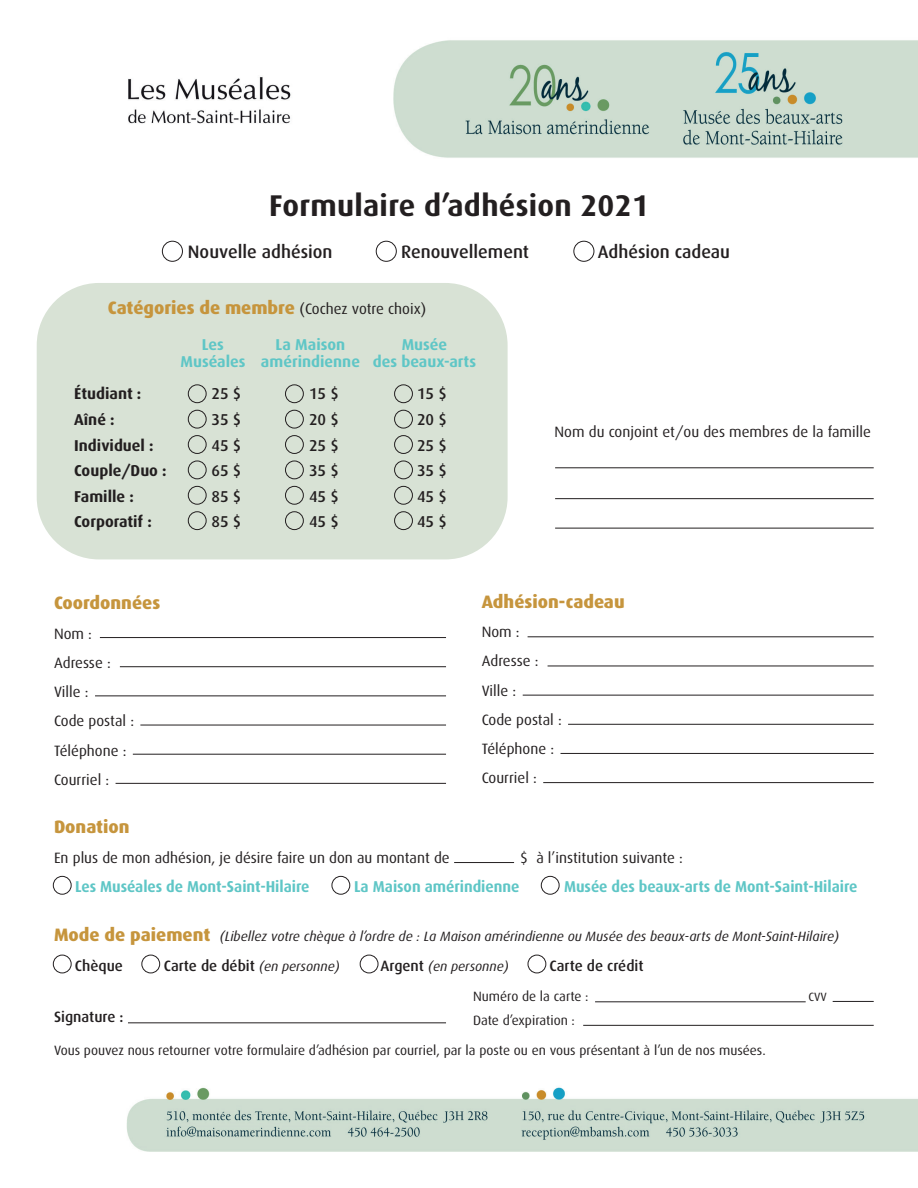
<style>
.page{position:relative;width:918px;height:1188px;background:#fff}
.page>*{position:absolute;margin:0;border:0;box-sizing:border-box;transform-origin:0 0}
.t1{font:700 30px "Dax";letter-spacing:.01em;color:#231f20}
.t2{font:800 18px "Dax";color:#c6953d}
.t3{font:500 18px "Dax";color:#231f20}
.t4{font:700 15.75px "Dax";color:#5fc6c6;scale:.96 1}
.t5{font:700 15.75px "Dax";color:#231f20}
.t6{font:500 15.75px "Dax";color:#231f20}
.t7{font:700 15.75px/16.5px "Dax";color:#5fc6c6}
.t8{font:15px/29.2px "Dax";color:#231f20}
.t9{font:500 15px "Dax";color:#231f20}
.t10{font:13.5px "Dax";color:#231f20}
.t11{font:italic 13.5px "Dax";color:#231f20}
.t12{font:12px "Dax";color:#231f20}
.s1{font-weight:400;font-size:15px;color:#231f20}
.s2{font-weight:800;font-style:normal;font-size:18px;color:#c6953d}
.s3{font-weight:400;font-style:italic;font-size:13.5px}
.s4{font-weight:500;font-style:normal;font-size:15px}
</style>
<div class="page">
<div style="left:37px;top:283px;width:471px;height:276px;background:#d8e2d5;border-radius:62px"></div>
<img style="left:128px;top:40px;width:790px;height:118px">
<img style="left:126px;top:1087px;width:792px;height:65px">
<div style="left:162px;top:241px;width:21px;height:21px;border:1px solid #231f20;border-radius:50%"></div>
<div style="left:573px;top:241px;width:21px;height:21px;border:1px solid #231f20;border-radius:50%"></div>
<div style="left:188px;top:384px;width:19px;height:19px;border:1px solid #231f20;border-radius:50%"></div>
<div style="left:188px;top:410px;width:19px;height:18px;border:1px solid #231f20;border-radius:50%"></div>
<div style="left:188px;top:435px;width:19px;height:19px;border:1px solid #231f20;border-radius:50%"></div>
<div style="left:188px;top:461px;width:19px;height:18px;border:1px solid #231f20;border-radius:50%"></div>
<div style="left:188px;top:486px;width:19px;height:19px;border:1px solid #231f20;border-radius:50%"></div>
<div style="left:188px;top:511px;width:19px;height:19px;border:1px solid #231f20;border-radius:50%"></div>
<div style="left:285px;top:384px;width:19px;height:19px;border:1px solid #231f20;border-radius:50%"></div>
<div style="left:285px;top:410px;width:19px;height:18px;border:1px solid #231f20;border-radius:50%"></div>
<div style="left:285px;top:435px;width:19px;height:19px;border:1px solid #231f20;border-radius:50%"></div>
<div style="left:285px;top:461px;width:19px;height:18px;border:1px solid #231f20;border-radius:50%"></div>
<div style="left:285px;top:486px;width:19px;height:19px;border:1px solid #231f20;border-radius:50%"></div>
<div style="left:285px;top:511px;width:19px;height:19px;border:1px solid #231f20;border-radius:50%"></div>
<div style="left:394px;top:384px;width:19px;height:19px;border:1px solid #231f20;border-radius:50%"></div>
<div style="left:394px;top:410px;width:19px;height:18px;border:1px solid #231f20;border-radius:50%"></div>
<div style="left:394px;top:435px;width:19px;height:19px;border:1px solid #231f20;border-radius:50%"></div>
<div style="left:394px;top:461px;width:19px;height:18px;border:1px solid #231f20;border-radius:50%"></div>
<div style="left:394px;top:486px;width:19px;height:19px;border:1px solid #231f20;border-radius:50%"></div>
<div style="left:394px;top:511px;width:19px;height:19px;border:1px solid #231f20;border-radius:50%"></div>
<hr style="left:555px;top:467px;width:319px;height:1px;background:#231f20">
<hr style="left:555px;top:498px;width:319px;height:1px;background:#231f20">
<hr style="left:555px;top:528px;width:319px;height:1px;background:#231f20">
<hr style="left:100px;top:637px;width:346px;height:1px;background:#231f20">
<hr style="left:120px;top:666px;width:326px;height:1px;background:#231f20">
<hr style="left:95px;top:696px;width:351px;height:1px;background:#231f20">
<hr style="left:140px;top:725px;width:306px;height:1px;background:#231f20">
<hr style="left:133px;top:754px;width:313px;height:1px;background:#231f20">
<hr style="left:116px;top:783px;width:330px;height:1px;background:#231f20">
<hr style="left:528px;top:636px;width:346px;height:1px;background:#231f20">
<hr style="left:548px;top:666px;width:326px;height:1px;background:#231f20">
<hr style="left:523px;top:695px;width:351px;height:1px;background:#231f20">
<hr style="left:568px;top:724px;width:306px;height:1px;background:#231f20">
<hr style="left:561px;top:753px;width:313px;height:1px;background:#231f20">
<hr style="left:543px;top:782px;width:331px;height:1px;background:#231f20">
<div style="left:53px;top:876px;width:19px;height:19px;border:1px solid #231f20;border-radius:50%"></div>
<div style="left:332px;top:876px;width:18px;height:19px;border:1px solid #231f20;border-radius:50%"></div>
<div style="left:541px;top:876px;width:19px;height:19px;border:1px solid #231f20;border-radius:50%"></div>
<div style="left:376px;top:241px;width:21px;height:21px;border:1px solid #231f20;border-radius:50%"></div>
<div style="left:53px;top:955px;width:19px;height:18px;border:1px solid #231f20;border-radius:50%"></div>
<div style="left:141px;top:955px;width:19px;height:18px;border:1px solid #231f20;border-radius:50%"></div>
<div style="left:360px;top:955px;width:18px;height:18px;border:1px solid #231f20;border-radius:50%"></div>
<div style="left:528px;top:955px;width:18px;height:18px;border:1px solid #231f20;border-radius:50%"></div>
<hr style="left:128px;top:1022px;width:318px;height:1px;background:#231f20">
<hr style="left:595px;top:1001px;width:211px;height:1px;background:#231f20">
<hr style="left:583px;top:1025px;width:291px;height:1px;background:#231f20">
<hr style="left:454px;top:862px;width:60px;height:1px;background:#231f20">
<hr style="left:833px;top:1001px;width:41px;height:1px;background:#231f20">
<h1 class="t1" style="left:269px;top:189px;width:381px">Formulaire d’adhésion 2021</h1>
<p class="t3" style="left:188px;top:242px;width:146px">Nouvelle adhésion</p>
<p class="t3" style="left:401px;top:242px;width:130px">Renouvellement</p>
<p class="t3" style="left:598px;top:242px;width:134px">Adhésion cadeau</p>
<p class="t2" style="left:108px;top:297px;width:320px">Catégories de membre <span class="s1">(Cochez votre choix)</span></p>
<p class="t7" style="left:202px;top:337px;width:24px">Les</p>
<p class="t7" style="left:276px;top:337px;width:71px">La Maison</p>
<p class="t7" style="left:181px;top:337px;width:297px;text-indent:221px">Musée<br>Muséales amérindienne des beaux-arts</p>
<p class="t5" style="left:74px;top:385px;width:69px">Étudiant :</p>
<p class="t6" style="left:212px;top:385px;width:32px">25 $</p>
<p class="t6" style="left:309px;top:385px;width:32px">15 $</p>
<p class="t6" style="left:417px;top:385px;width:32px">15 $</p>
<p class="t5" style="left:74px;top:411px;width:42px">Aîné :</p>
<p class="t6" style="left:212px;top:411px;width:32px">35 $</p>
<p class="t6" style="left:309px;top:411px;width:32px">20 $</p>
<p class="t6" style="left:417px;top:411px;width:32px">20 $</p>
<p class="t5" style="left:74px;top:436px;width:81px">Individuel :</p>
<p class="t6" style="left:212px;top:436px;width:32px">45 $</p>
<p class="t6" style="left:309px;top:436px;width:32px">25 $</p>
<p class="t6" style="left:417px;top:436px;width:32px">25 $</p>
<p class="t5" style="left:74px;top:462px;width:94px">Couple/Duo :</p>
<p class="t6" style="left:212px;top:462px;width:32px">65 $</p>
<p class="t6" style="left:309px;top:462px;width:32px">35 $</p>
<p class="t6" style="left:417px;top:462px;width:32px">35 $</p>
<p class="t5" style="left:74px;top:488px;width:61px">Famille :</p>
<p class="t6" style="left:212px;top:488px;width:32px">85 $</p>
<p class="t6" style="left:309px;top:488px;width:32px">45 $</p>
<p class="t6" style="left:417px;top:488px;width:32px">45 $</p>
<p class="t5" style="left:74px;top:513px;width:79px">Corporatif :</p>
<p class="t6" style="left:212px;top:513px;width:32px">85 $</p>
<p class="t6" style="left:309px;top:513px;width:32px">45 $</p>
<p class="t6" style="left:417px;top:513px;width:32px">45 $</p>
<p class="t8" style="left:555px;top:417px;width:318px">Nom du conjoint et/ou des membres de la famille</p>
<p class="t2" style="left:482px;top:591px;width:145px">Adhésion-cadeau</p>
<p class="t8" style="left:482px;top:617px;width:82px">Nom :<br>Adresse :<br>Ville :<br>Code postal :<br>Téléphone :<br>Courriel :</p>
<p class="t2" style="left:54px;top:593px;width:108px">Coordonnées</p>
<p class="t8" style="left:54px;top:619px;width:82px">Nom :<br>Adresse :<br>Ville :<br>Code postal :<br>Téléphone :<br>Courriel :</p>
<p class="t2" style="left:54px;top:817px;width:77px">Donation</p>
<p class="t8" style="left:54px;top:843px;width:397px">En plus de mon adhésion, je désire faire un don au montant de</p>
<p class="t8" style="left:520px;top:843px;width:164px">$ à l’institution suivante :</p>
<p class="t4" style="left:75px;top:878px;width:246px">Les Muséales de Mont-Saint-Hilaire</p>
<p class="t4" style="left:354px;top:878px;width:174px">La Maison amérindienne</p>
<p class="t4" style="left:564px;top:878px;width:307px">Musée des beaux-arts de Mont-Saint-Hilaire</p>
<p class="t11" style="left:54px;top:929px;width:787px"><span class="s2">Mode de paiement</span> (Libellez votre chèque à l’ordre de : La Maison amérindienne ou Musée des beaux-arts de Mont-Saint-Hilaire)</p>
<p class="t9" style="left:75px;top:957px;width:50px">Chèque</p>
<p class="t9" style="left:164px;top:957px;width:178px">Carte de débit <span class="s3">(en personne)</span></p>
<p class="t11" style="left:381px;top:959px;width:130px"><span class="s4">Argent</span> (en personne)</p>
<p class="t9" style="left:550px;top:957px;width:96px">Carte de crédit</p>
<p class="t9" style="left:54px;top:1009px;width:71px">Signature :</p>
<p class="t10" style="left:54px;top:1043px;width:713px">Vous pouvez nous retourner votre formulaire d’adhésion par courriel, par la poste ou en vous présentant à l’un de nos musées.</p>
<p class="t10" style="left:473px;top:989px;width:117px">Numéro de la carte :</p>
<p class="t12" style="left:809px;top:990px;width:20px">CVV</p>
<p class="t10" style="left:473px;top:1013px;width:103px">Date d’expiration :</p>
</div>
